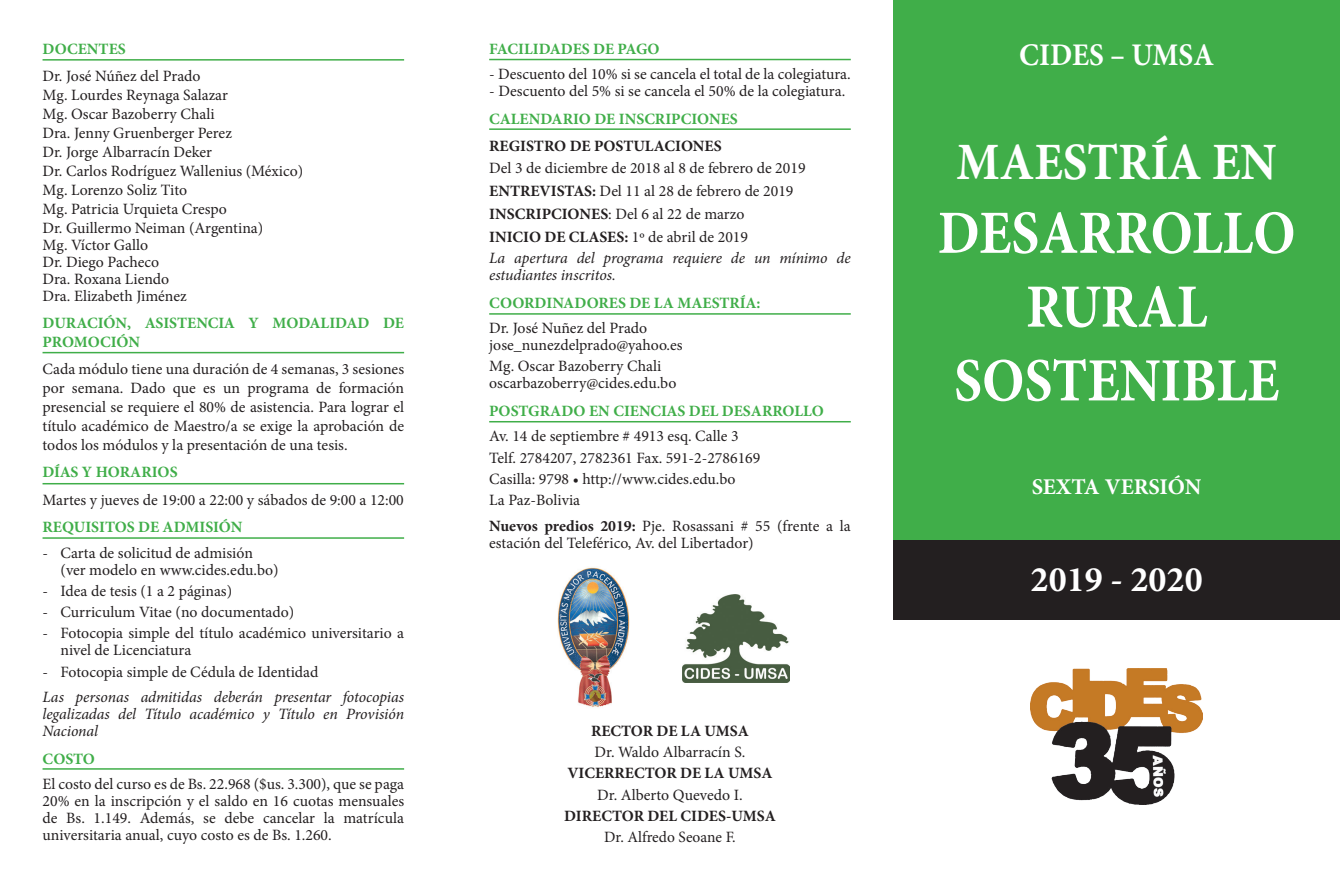
<style>
.page{position:relative;width:1340px;height:893px;background:#fff}
.page>*{position:absolute;margin:0;border:0;box-sizing:border-box;transform-origin:0 0}
.t1{font:700 61.5px "Minion Pro";color:#fff;scale:.9 1}
.t2{font:700 52.5px "Minion Pro";color:#fff;scale:.93 1}
.t3{font:700 36px "Minion Pro";color:#fff}
.t4{font:700 31.5px "Minion Pro";color:#fff;scale:.93 1}
.t5{font:700 22.5px "Minion Pro";letter-spacing:-.01em;color:#fff}
.t6{font:15.75px/17px "Minion Pro";color:#231f20}
.t7{font:700 15.75px/18.9px "Minion Pro";color:#40ae49}
.t8{font:italic 15.75px/17px "Minion Pro";letter-spacing:-.005em;color:#231f20}
.t9{font:700 15.75px "Minion Pro";color:#231f20}
.s1{font-weight:700}
.s2{font-weight:400}
</style>
<div class="page">
<div style="left:893px;top:0;width:446px;height:540px;background:#40ae49"></div>
<div style="left:893px;top:540px;width:446px;height:79px;background:#231f20"></div>
<hr style="left:43px;top:768px;width:361px;height:2px;background:#40ae49">
<hr style="left:43px;top:483px;width:361px;height:1px;background:#40ae49">
<hr style="left:43px;top:537px;width:361px;height:2px;background:#40ae49">
<hr style="left:43px;top:352px;width:361px;height:1px;background:#40ae49">
<hr style="left:489px;top:59px;width:361px;height:1px;background:#40ae49">
<hr style="left:489px;top:128px;width:361px;height:2px;background:#40ae49">
<hr style="left:489px;top:421px;width:361px;height:1px;background:#40ae49">
<hr style="left:489px;top:313px;width:361px;height:2px;background:#40ae49">
<hr style="left:43px;top:59px;width:361px;height:2px;background:#40ae49">
<img style="left:1030px;top:669px;width:172px;height:136px">
<img style="left:682px;top:594px;width:107px;height:89px">
<img style="left:557px;top:567px;width:73px;height:141px">
<p class="t7" style="left:43px;top:39px;width:85px">DOCENTES</p>
<p class="t6" style="left:43px;top:68px;width:160px">Dr. José Núñez del Prado</p>
<p class="t6" style="left:43px;top:87px;width:187px">Mg. Lourdes Reynaga Salazar</p>
<p class="t6" style="left:43px;top:106px;width:173px">Mg. Oscar Bazoberry Chali</p>
<p class="t6" style="left:43px;top:125px;width:191px">Dra. Jenny Gruenberger Perez</p>
<p class="t6" style="left:43px;top:144px;width:171px">Dr. Jorge Albarracín Deker</p>
<p class="t6" style="left:43px;top:162px;width:262px">Dr. Carlos Rodríguez Wallenius (México)</p>
<p class="t6" style="left:43px;top:181px;width:146px">Mg. Lorenzo Soliz Tito</p>
<p class="t6" style="left:43px;top:200px;width:186px">Mg. Patricia Urquieta Crespo</p>
<p class="t6" style="left:43px;top:219px;width:222px">Dr. Guillermo Neiman (Argentina)</p>
<p class="t6" style="left:43px;top:236px;width:107px">Mg. Víctor Gallo</p>
<p class="t6" style="left:43px;top:253px;width:118px">Dr. Diego Pacheco</p>
<p class="t6" style="left:43px;top:270px;width:128px">Dra. Roxana Liendo</p>
<p class="t6" style="left:43px;top:287px;width:146px">Dra. Elizabeth Jiménez</p>
<p class="t7" style="left:43px;top:313px;width:363px">DURACIÓN, ASISTENCIA Y MODALIDAD DE<br>PROMOCIÓN</p>
<p class="t6" style="left:43px;top:360px;width:363px;line-height:18.9px;text-align:justify">Cada módulo tiene una duración de 4 semanas, 3 sesiones por semana. Dado que es un programa de formación presencial se requiere el 80% de asistencia. Para lograr el título académico de Maestro/a se exige la aprobación de todos los módulos y la presentación de una tesis.</p>
<p class="t7" style="left:43px;top:463px;width:137px">DÍAS Y HORARIOS</p>
<p class="t6" style="left:43px;top:491px;width:363px">Martes y jueves de 19:00 a 22:00 y sábados de 9:00 a 12:00</p>
<p class="t7" style="left:43px;top:517px;width:201px">REQUISITOS DE ADMISIÓN</p>
<p class="t6" style="left:61px;top:544px;width:219px;text-indent:-18px">- Carta de solicitud de admisión (ver modelo en www.cides.edu.bo)</p>
<p class="t6" style="left:43px;top:582px;width:191px">- Idea de tesis (1 a 2 páginas)</p>
<p class="t6" style="left:43px;top:604px;width:253px">- Curriculum Vitae (no documentado)</p>
<p class="t6" style="left:61px;top:625px;width:345px;text-indent:-18px">- Fotocopia simple del título académico universitario a nivel de Licenciatura</p>
<p class="t6" style="left:43px;top:663px;width:277px">- Fotocopia simple de Cédula de Identidad</p>
<p class="t8" style="left:43px;top:689px;width:363px;text-align:justify">Las personas admitidas deberán presentar fotocopias legalizadas del Título académico y Título en Provisión Nacional</p>
<p class="t7" style="left:43px;top:749px;width:54px">COSTO</p>
<p class="t6" style="left:43px;top:776px;width:363px;text-align:justify">El costo del curso es de Bs. 22.968 ($us. 3.300), que se paga 20% en la inscripción y el saldo en 16 cuotas mensuales de Bs. 1.149. Además, se debe cancelar la matrícula universitaria anual, cuyo costo es de Bs. 1.260.</p>
<p class="t7" style="left:489px;top:39px;width:172px">FACILIDADES DE PAGO</p>
<p class="t6" style="left:489px;top:66px;width:363px">- Descuento del 10% si se cancela el total de la colegiatura.</p>
<p class="t6" style="left:489px;top:83px;width:357px">- Descuento del 5% si se cancela el 50% de la colegiatura.</p>
<p class="t7" style="left:489px;top:109px;width:250px">CALENDARIO DE INSCRIPCIONES</p>
<p class="t9" style="left:489px;top:135px;width:234px">REGISTRO DE POSTULACIONES</p>
<p class="t6" style="left:489px;top:159px;width:318px">Del 3 de diciembre de 2018 al 8 de febrero de 2019</p>
<p class="t6" style="left:489px;top:182px;width:306px"><span class="s1">ENTREVISTAS:</span> Del 11 al 28 de febrero de 2019</p>
<p class="t6" style="left:489px;top:205px;width:257px"><span class="s1">INSCRIPCIONES</span>: Del 6 al 22 de marzo</p>
<p class="t9" style="left:489px;top:226px;width:260px">INICIO DE CLASES: <span class="s2">1º de abril de 2019</span></p>
<p class="t8" style="left:489px;top:250px;width:363px">La apertura del programa requiere de un mínimo de estudiantes inscritos.</p>
<p class="t7" style="left:489px;top:293px;width:273px">COORDINADORES DE LA MAESTRÍA:</p>
<p class="t6" style="left:489px;top:320px;width:160px">Dr. José Nuñez del Prado</p>
<p class="t6" style="left:489px;top:337px;width:195px">jose_nunezdelprado@yahoo.es</p>
<p class="t6" style="left:489px;top:358px;width:173px">Mg. Oscar Bazoberry Chali</p>
<p class="t6" style="left:489px;top:375px;width:189px">oscarbazoberry@cides.edu.bo</p>
<p class="t7" style="left:489px;top:401px;width:336px">POSTGRADO EN CIENCIAS DEL DESARROLLO</p>
<p class="t6" style="left:489px;top:428px;width:251px">Av. 14 de septiembre # 4913 esq. Calle 3</p>
<p class="t6" style="left:489px;top:449px;width:273px">Telf. 2784207, 2782361 Fax. 591-2-2786169</p>
<p class="t6" style="left:489px;top:470px;width:248px">Casilla: 9798 • http://www.cides.edu.bo</p>
<p class="t6" style="left:489px;top:492px;width:92px">La Paz-Bolivia</p>
<p class="t6" style="left:489px;top:517px;width:363px"><span class="s1">Nuevos predios 2019:</span> Pje. Rosassani # 55 (frente a la estación del Teleférico, Av. del Libertador)</p>
<p class="t9" style="left:591px;top:720px;width:159px">RECTOR DE LA UMSA</p>
<p class="t6" style="left:594px;top:744px;width:152px">Dr. Waldo Albarracín S.</p>
<p class="t9" style="left:567px;top:762px;width:207px">VICERRECTOR DE LA UMSA</p>
<p class="t6" style="left:597px;top:786px;width:147px">Dr. Alberto Quevedo I.</p>
<p class="t9" style="left:564px;top:805px;width:213px">DIRECTOR DEL CIDES-UMSA</p>
<p class="t6" style="left:604px;top:829px;width:133px">Dr. Alfredo Seoane F.</p>
<p class="t4" style="left:1019px;top:33px;width:211px">CIDES – UMSA</p>
<p class="t2" style="left:956px;top:125px;width:346px">MAESTRÍA EN</p>
<p class="t1" style="left:937px;top:190px;width:399px">DESARROLLO</p>
<p class="t1" style="left:1025px;top:264px;width:203px">RURAL</p>
<p class="t1" style="left:954px;top:337px;width:363px">SOSTENIBLE</p>
<p class="t5" style="left:1031px;top:471px;width:171px">SEXTA VERSIÓN</p>
<p class="t3" style="left:1030px;top:554px;width:173px">2019 - 2020</p>
</div>
